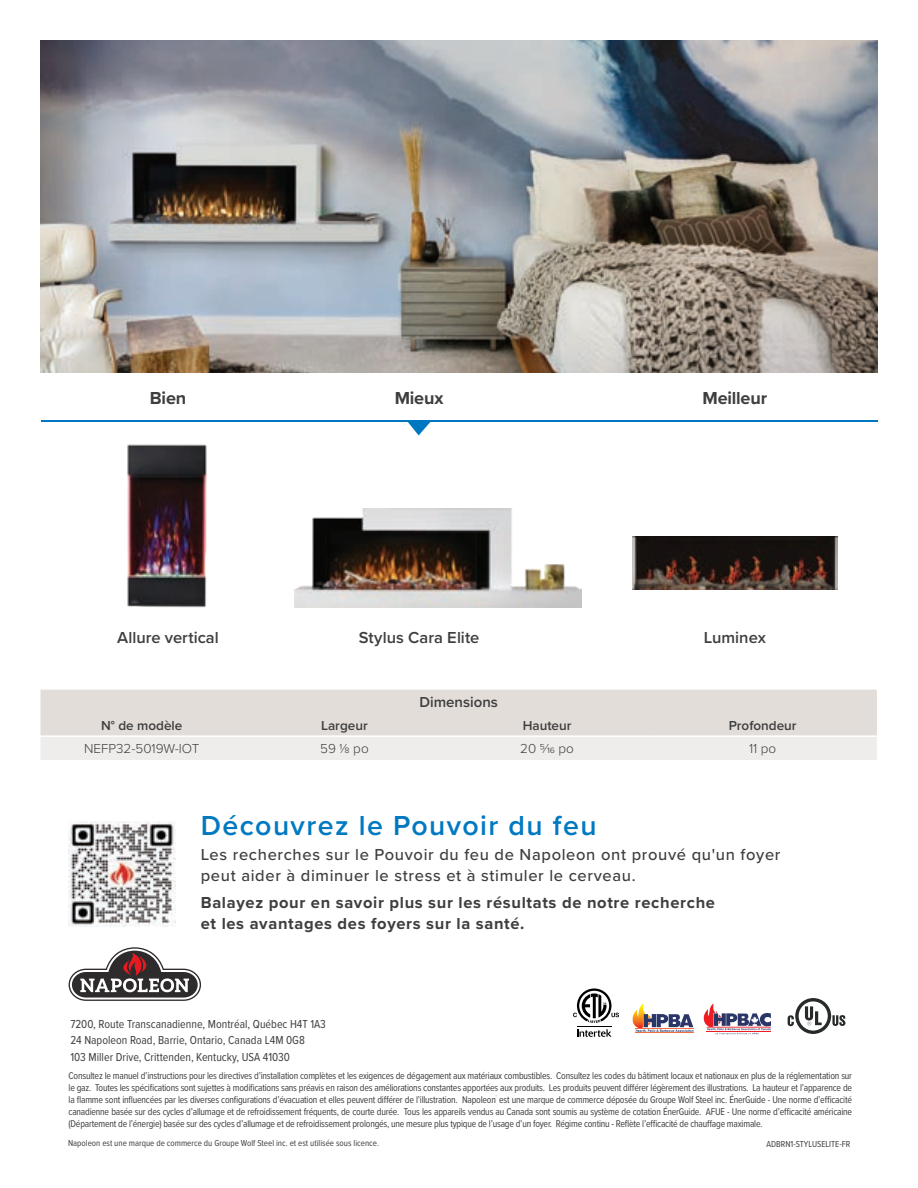
<style>
.page{position:relative;width:918px;height:1188px;background:#fff}
.page>*{position:absolute;margin:0;border:0;box-sizing:border-box;transform-origin:0 0}
.t1{font:600 28.5px "Proxima Nova";letter-spacing:.05em;color:#0079c1}
.t2{font:700 18px "Proxima Nova";letter-spacing:-.01em;color:#3e3e3f}
.t3{font:500 16.5px/21px "Proxima Nova";letter-spacing:.04em;color:#3e3e3f}
.t4{font:700 16.5px/21px "Proxima Nova";letter-spacing:.04em;color:#3e3e3f}
.t5{font:600 16.5px "Proxima Nova";color:#3e3e3f}
.t6{font:600 15px "Proxima Nova";color:#3e3e3f}
.t7{font:300 13.5px "Proxima Nova";color:#3e3e3f}
.t8{font:600 13.5px "Proxima Nova";color:#3e3e3f}
.t9{font:12px/16.5px "Proxima Nova Cond";color:#3e3e3f}
.t10{font:10.2px/12px "Proxima Nova Cond";letter-spacing:-.02em;color:#3e3e3f;text-align:justify}
.t11{font:9px "Proxima Nova Cond";color:#3e3e3f}
.t12{font:2.55px "Proxima Nova Cond";color:#3e3e3f}
</style>
<div class="page">
<svg style="left:69px;top:947px;width:132px;height:54px"></svg>
<svg style="left:633px;top:1004px;width:61px;height:28px"></svg>
<hr style="left:636px;top:1033px;width:58px;height:1px;background:#f36d42">
<hr style="left:636px;top:1028px;width:58px;height:1px;background:#f36d42">
<svg style="left:704px;top:1004px;width:67px;height:30px"></svg>
<svg style="left:788px;top:998px;width:57px;height:36px"></svg>
<svg style="left:577px;top:1029px;width:34px;height:8px"></svg>
<hr style="left:577px;top:1026px;width:34px;height:1px;background:#000">
<svg style="left:573px;top:988px;width:46px;height:35px"></svg>
<img style="left:69px;top:821px;width:106px;height:105px">
<svg style="left:40px;top:690px;width:837px;height:70px;background:#e7e2df"></svg>
<hr style="left:40px;top:735px;width:203px;height:2px;background:#fff">
<hr style="left:243px;top:735px;width:203px;height:2px;background:#fff">
<hr style="left:446px;top:735px;width:202px;height:2px;background:#fff">
<hr style="left:648px;top:735px;width:229px;height:2px;background:#fff">
<img style="left:40px;top:40px;width:838px;height:332px">
<img style="left:632px;top:536px;width:206px;height:54px">
<img style="left:294px;top:508px;width:287px;height:99px">
<img style="left:127px;top:444px;width:80px;height:164px">
<svg style="left:408px;top:422px;width:22px;height:13px"></svg>
<hr style="left:41px;top:420px;width:837px;height:2px;background:#0077c0">
<h2 class="t2" style="left:150px;top:384px;width:38px">Bien</h2>
<h2 class="t2" style="left:395px;top:384px;width:50px">Mieux</h2>
<h2 class="t2" style="left:703px;top:385px;width:66px">Meilleur</h2>
<h3 class="t5" style="left:117px;top:625px;width:103px">Allure vertical</h3>
<h3 class="t5" style="left:359px;top:625px;width:122px">Stylus Cara Elite</h3>
<h3 class="t5" style="left:704px;top:625px;width:64px">Luminex</h3>
<h3 class="t6" style="left:419px;top:691px;width:80px">Dimensions</h3>
<h3 class="t8" style="left:101px;top:716px;width:83px">N° de modèle</h3>
<h3 class="t8" style="left:321px;top:716px;width:48px">Largeur</h3>
<h3 class="t8" style="left:523px;top:716px;width:50px">Hauteur</h3>
<h3 class="t8" style="left:729px;top:716px;width:69px">Profondeur</h3>
<h3 class="t7" style="left:84px;top:739px;width:117px">NEFP32-5019W-IOT</h3>
<h3 class="t7" style="left:320px;top:739px;width:50px">59 1/8 po</h3>
<h3 class="t7" style="left:520px;top:739px;width:55px">20 5/16 po</h3>
<h3 class="t7" style="left:749px;top:739px;width:29px">11 po</h3>
<h1 class="t1" style="left:201px;top:804px;width:397px">Découvrez le Pouvoir du feu</h1>
<h3 class="t3" style="left:201px;top:843px;width:581px">Les recherches sur le Pouvoir du feu de Napoleon ont prouvé qu'un foyer peut aider à diminuer le stress et à stimuler le cerveau.</h3>
<h3 class="t4" style="left:201px;top:892px;width:516px">Balayez pour en savoir plus sur les résultats de notre recherche et les avantages des foyers sur la santé.</h3>
<p class="t9" style="left:70px;top:1015px;width:257px">7200, Route Transcanadienne, Montréal, Québec H4T 1A3<br>24 Napoleon Road, Barrie, Ontario, Canada L4M 0G8<br>103 Miller Drive, Crittenden, Kentucky, USA 41030</p>
<p class="t10" style="left:69px;top:1069px;width:785px">Consultez le manuel d’instructions pour les directives d’installation complètes et les exigences de dégagement aux matériaux combustibles. Consultez les codes du bâtiment locaux et nationaux en plus de la réglementation sur le gaz. Toutes les spécifications sont sujettes à modifications sans préavis en raison des améliorations constantes apportées aux produits. Les produits peuvent différer légèrement des illustrations. La hauteur et l’apparence de la flamme sont influencées par les diverses configurations d’évacuation et elles peuvent différer de l’illustration. Napoleon est une marque de commerce déposée du Groupe Wolf Steel inc. ÉnerGuide - Une norme d’efficacité</p>
<p class="t12" style="left:496px;top:1095px;width:3px">®</p>
<p class="t10" style="left:69px;top:1105px;width:785px">canadienne basée sur des cycles d’allumage et de refroidissement fréquents, de courte durée. Tous les appareils vendus au Canada sont soumis au système de cotation ÉnerGuide. AFUE - Une norme d’efficacité américaine (Département de l’énergie) basée sur des cycles d’allumage et de refroidissement prolongés, une mesure plus typique de l’usage d’un foyer. Régime continu - Reflète l’efficacité de chauffage maximale.</p>
<p class="t11" style="left:68px;top:1136px;width:313px">Napoleon est une marque de commerce du Groupe Wolf Steel inc. et est utilisée sous licence.</p>
<p class="t11" style="left:766px;top:1138px;width:86px">ADBRN1-STYLUSELITE-FR</p>
</div>
